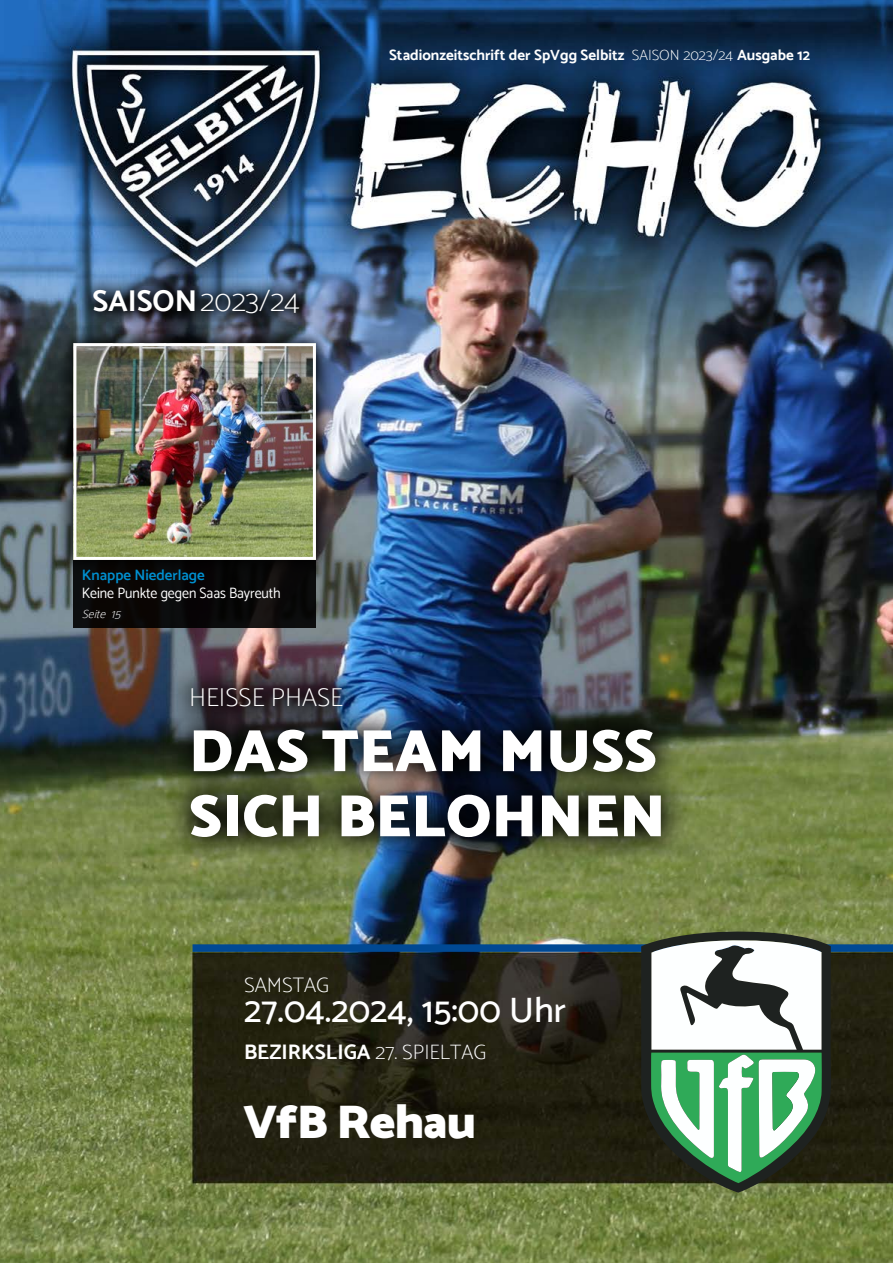
<style>
.page{position:relative;width:893px;height:1263px;background:#fff}
.page>*{position:absolute;margin:0;border:0;box-sizing:border-box;transform-origin:0 0}
.t1{font:900 59.85px/65.1px "Catamaran";color:#fff}
.t2{font:900 48px "Catamaran";letter-spacing:-.02em;color:#fff}
.t3{font:500 36px "Catamaran";color:#fff}
.t4{font:100 30px "Catamaran";color:#fff}
.t5{font:100 26.1px "Catamaran";color:#fff}
.t6{font:100 21.15px "Catamaran";letter-spacing:.05em;color:#fff}
.t7{font:700 21px "Catamaran";color:#fff}
.t8{font:700 15px "Catamaran";color:#fff}
.t9{font:15px "Catamaran";letter-spacing:-.005em;color:#fff;scale:.93 1}
.t10{font:600 15px "Catamaran";color:#008fcf}
.t11{font:italic 100 12px "Catamaran";color:#fff}
.s1{font-weight:100}
.s2{font-weight:700}
</style>
<div class="page">
<img style="left:0;top:0;width:893px;height:1263px">
<div style="left:193px;top:944px;width:700px;height:8px;background:#004994"></div>
<img style="left:163px;top:660px;width:526px;height:205px">
<svg style="left:76px;top:273px;width:240px;height:51px"></svg>
<img style="left:55px;top:324px;width:279px;height:254px">
<img style="left:77px;top:347px;width:235px;height:209px">
<div style="left:73px;top:343px;width:243px;height:217px;border:3px solid #fff"></div>
<div style="left:73px;top:560px;width:243px;height:67px;background:#0a0707"></div>
<svg style="left:641px;top:932px;width:190px;height:261px;fill:#1e2220"></svg>
<svg style="left:651px;top:940px;width:171px;height:243px"></svg>
<p class="t8" style="left:389px;top:46px;width:422px">Stadionzeitschrift der SpVgg Selbitz <span class="s1">SAISON 2023/24</span> Ausgabe 12</p>
<h3 class="t4" style="left:92px;top:283px;width:209px"><span class="s2">SAISON</span>2023/24</h3>
<p class="t10" style="left:82px;top:566px;width:125px">Knappe Niederlage</p>
<p class="t9" style="left:82px;top:584px;width:215px">Keine Punkte gegen Saas Bayreuth</p>
<p class="t11" style="left:82px;top:606px;width:46px">Seite15</p>
<h3 class="t5" style="left:189px;top:682px;width:156px">HEISSE PHASE</h3>
<h1 class="t1" style="left:189px;top:718px;width:478px">DAS TEAM MUSS<br>SICH BELOHNEN</h1>
<h3 class="t6" style="left:244px;top:973px;width:87px">SAMSTAG</h3>
<h3 class="t3" style="left:244px;top:989px;width:323px">27.04.2024, 15:00 Uhr</h3>
<h3 class="t7" style="left:244px;top:1039px;width:242px">BEZIRKSLIGA <span class="s1">27. SPIELTAG</span></h3>
<h2 class="t2" style="left:243px;top:1093px;width:234px">VfB Rehau</h2>
</div>
